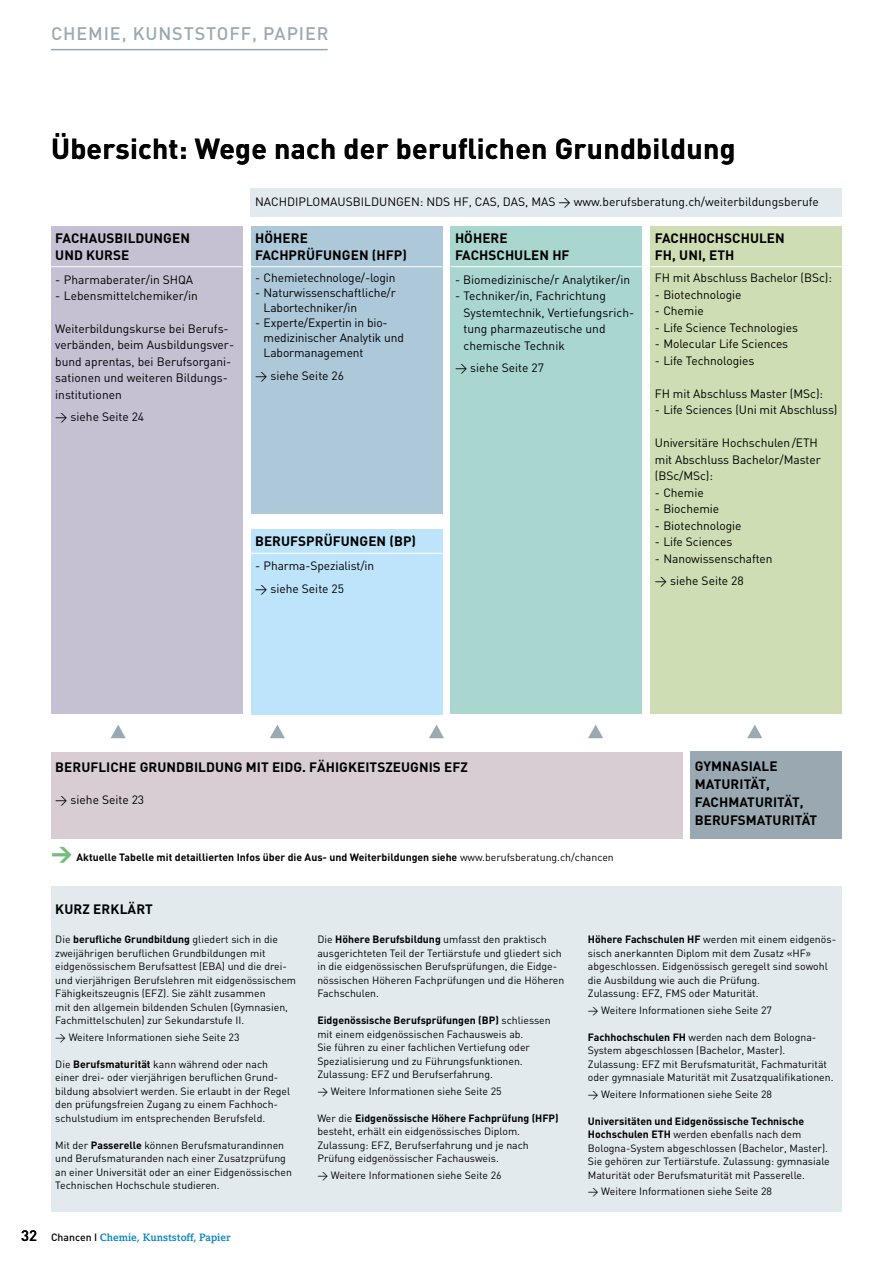
<style>
.page{position:relative;width:893px;height:1263px;background:#fff}
.page>*{position:absolute;margin:0;border:0;box-sizing:border-box;transform-origin:0 0}
.Titel_DIN_Bildungssc{font:700 28.5px "DIN";letter-spacing:.01em;color:#000}
.Rubriktitel{font:500 18px "DIN";letter-spacing:.05em;color:#9aa9b1}
.t1{font:500 15px "DIN";color:#000}
.t2{font:700 13.5px/18px "DIN";letter-spacing:.005em;color:#000}
.Randspalten_Infotext{font:12px/16.5px "DIN";letter-spacing:-.005em;color:#000}
.Aufzählung_Randspalt{font:12px/16.5px "DIN";color:#000}
.t3{font:10.5px/13.5px "DIN";color:#000}
.t4{font:700 10.5px "DIN";color:#000}
.t5{font:700 10.5px "Compatil Letter LT";color:#0080c0}
.s1{font-weight:900;font-size:21px;color:#73bd7b}
.s2{font-weight:400}
.s3{font-weight:700}
.s4{font-family:"DIN";font-weight:500;color:#000}
.s5{font-family:"Compatil Letter LT"}
</style>
<div class="page">
<div style="left:51px;top:887px;width:791px;height:325px;background:#e3eaed"></div>
<div style="left:251px;top:188px;width:591px;height:29px;background:#e3eaed"></div>
<div style="left:51px;top:753px;width:631px;height:86px;background:#d7cdd3"></div>
<div style="left:691px;top:752px;width:151px;height:87px;background:#9aa9b1"></div>
<div style="left:51px;top:226px;width:191px;height:488px;background:#c5c0d2"></div>
<hr style="left:51px;top:266px;width:191px;height:1px;background:#fff">
<div style="left:651px;top:226px;width:191px;height:488px;background:#ceddb3"></div>
<hr style="left:651px;top:266px;width:191px;height:1px;background:#fff">
<div style="left:251px;top:529px;width:191px;height:185px;background:#bde4fa"></div>
<hr style="left:251px;top:553px;width:191px;height:1px;background:#fff">
<svg style="left:111px;top:725px;width:15px;height:13px"></svg>
<svg style="left:270px;top:725px;width:15px;height:13px"></svg>
<svg style="left:429px;top:725px;width:15px;height:13px"></svg>
<svg style="left:588px;top:725px;width:15px;height:13px"></svg>
<svg style="left:747px;top:725px;width:15px;height:13px"></svg>
<div style="left:451px;top:226px;width:191px;height:488px;background:#a9d7d0"></div>
<hr style="left:451px;top:266px;width:191px;height:1px;background:#fff">
<div style="left:251px;top:226px;width:191px;height:287px;background:#adc9d9"></div>
<hr style="left:251px;top:266px;width:191px;height:1px;background:#fff">
<hr style="left:51px;top:49px;width:277px;height:1px;background:#9aa9b1">
<p class="Rubriktitel" style="left:51px;top:22px;width:279px">CHEMIE, KUNSTSTOFF, PAPIER</p>
<p class="Titel_DIN_Bildungssc" style="left:51px;top:131px;width:686px">Übersicht: Wege nach der beruflichen Grundbildung</p>
<p class="t2" style="left:55px;top:229px;width:136px">FACHAUSBILDUNGEN</p>
<p class="t2" style="left:55px;top:245px;width:76px">UND KURSE</p>
<p class="Randspalten_Infotext" style="left:55px;top:271px;width:140px">- Pharmaberater/in SHQA</p>
<p class="Randspalten_Infotext" style="left:55px;top:287px;width:144px">- Lebensmittelchemiker/in</p>
<p class="Randspalten_Infotext" style="left:55px;top:320px;width:180px">Weiterbildungskurse bei Berufs&shy;verbänden, beim Ausbildungsver&shy;bund aprentas, bei Berufsorgani&shy;sationen und weiteren Bildungs&shy;institutionen</p>
<p class="Randspalten_Infotext" style="left:55px;top:408px;width:90px">&gt; siehe Seite 24</p>
<p class="Randspalten_Infotext" style="left:255px;top:194px;width:565px">NACHDIPLOMAUSBILDUNGEN: NDS HF, CAS, DAS, MAS &gt; www.berufsberatung.ch/weiterbildungsberufe</p>
<p class="t2" style="left:255px;top:230px;width:153px;line-height:16.5px">HÖHERE<br>FACHPRÜFUNGEN (HFP)</p>
<p class="Randspalten_Infotext" style="left:255px;top:270px;width:142px">- Chemietechnologe/-login</p>
<p class="Randspalten_Infotext" style="left:264px;top:285px;width:134px;line-height:15px;text-indent:-9px">- Naturwissenschaftliche/r<br>Labortechniker/in</p>
<p class="Randspalten_Infotext" style="left:264px;top:315px;width:142px;line-height:15px;text-indent:-9px">- Experte/Expertin in bio&shy;medizinischer Analytik und<br>Labormanagement</p>
<p class="Randspalten_Infotext" style="left:255px;top:367px;width:90px">&gt; siehe Seite 26</p>
<p class="t2" style="left:255px;top:532px;width:162px">BERUFSPRÜFUNGEN (BP)</p>
<p class="Randspalten_Infotext" style="left:255px;top:558px;width:121px">- Pharma-Spezialist/in</p>
<p class="Randspalten_Infotext" style="left:255px;top:580px;width:90px">&gt; siehe Seite 25</p>
<p class="t2" style="left:455px;top:229px;width:54px">HÖHERE</p>
<p class="t2" style="left:455px;top:245px;width:116px">FACHSCHULEN HF</p>
<p class="Aufzählung_Randspalt" style="left:455px;top:271px;width:177px">- Biomedizinische/r Analytiker/in</p>
<p class="Aufzählung_Randspalt" style="left:463px;top:288px;width:172px;text-indent:-9px">- Techniker/in, Fachrichtung<br>Systemtechnik, Vertiefungsrich&shy;tung pharmazeutische und chemische Technik</p>
<p class="Randspalten_Infotext" style="left:455px;top:360px;width:90px">&gt; siehe Seite 27</p>
<p class="t2" style="left:655px;top:229px;width:131px">FACHHOCHSCHULEN</p>
<p class="t2" style="left:655px;top:245px;width:81px">FH, UNI, ETH</p>
<p class="Randspalten_Infotext" style="left:655px;top:270px;width:179px">FH mit Abschluss Bachelor (BSc):</p>
<p class="Randspalten_Infotext" style="left:655px;top:286px;width:88px">- Biotechnologie</p>
<p class="Randspalten_Infotext" style="left:655px;top:303px;width:50px">- Chemie</p>
<p class="Randspalten_Infotext" style="left:655px;top:319px;width:145px">- Life Science Technologies</p>
<p class="Randspalten_Infotext" style="left:655px;top:336px;width:135px">- Molecular Life Sciences</p>
<p class="Randspalten_Infotext" style="left:655px;top:352px;width:101px">- Life Technologies</p>
<p class="Randspalten_Infotext" style="left:655px;top:385px;width:170px">FH mit Abschluss Master (MSc):</p>
<p class="Randspalten_Infotext" style="left:655px;top:402px;width:184px">- Life Sciences (Uni mit Abschluss)</p>
<p class="Randspalten_Infotext" style="left:655px;top:435px;width:167px">Universitäre Hochschulen/ETH mit Abschluss Bachelor/Master (BSc/MSc):</p>
<p class="Randspalten_Infotext" style="left:655px;top:484px;width:50px">- Chemie</p>
<p class="Randspalten_Infotext" style="left:655px;top:501px;width:66px">- Biochemie</p>
<p class="Randspalten_Infotext" style="left:655px;top:517px;width:88px">- Biotechnologie</p>
<p class="Randspalten_Infotext" style="left:655px;top:534px;width:79px">- Life Sciences</p>
<p class="Randspalten_Infotext" style="left:655px;top:550px;width:119px">- Nanowissenschaften</p>
<p class="Randspalten_Infotext" style="left:655px;top:573px;width:90px">&gt; siehe Seite 28</p>
<p class="t1" style="left:21px;top:1226px;width:17px">32</p>
<p class="t2" style="left:55px;top:758px;width:414px">BERUFLICHE GRUNDBILDUNG MIT EIDG. FÄHIGKEITSZEUGNIS EFZ</p>
<p class="Randspalten_Infotext" style="left:55px;top:791px;width:90px">&gt; siehe Seite 23</p>
<p class="t4" style="left:51px;top:851px;width:564px"><span class="s1">&gt;</span> Aktuelle Tabelle mit detaillierten Infos über die Aus- und Weiterbildungen siehe <span class="s2">www.berufsberatung.ch/chancen</span></p>
<p class="t2" style="left:55px;top:899px;width:99px">KURZ ERKLÄRT</p>
<p class="t2" style="left:695px;top:757px;width:84px">GYMNASIALE<br>MATURITÄT,</p>
<p class="t2" style="left:695px;top:793px;width:110px">FACHMATURITÄT,</p>
<p class="t2" style="left:695px;top:811px;width:124px">BERUFSMATURITÄT</p>
<p class="t4" style="left:55px;top:932px;width:224px"><span class="s2">Die</span> berufliche Grundbildung <span class="s2">gliedert sich in die</span></p>
<p class="t3" style="left:55px;top:946px;width:242px">zweijährigen beruflichen Grundbildungen mit eidgenössischem Berufsattest (EBA) und die drei&shy;und vierjährigen Berufslehren mit eidgenössischem Fähigkeitszeugnis (EFZ). Sie zählt zusammen</p>
<p class="t3" style="left:55px;top:1000px;width:234px">mit den allgemein bildenden Schulen (Gymnasien,</p>
<p class="t3" style="left:55px;top:1013px;width:190px">Fachmittelschulen) zur Sekundarstufe II.</p>
<p class="t3" style="left:55px;top:1030px;width:186px">&gt; Weitere Informationen siehe Seite 23</p>
<p class="t3" style="left:55px;top:1057px;width:214px">Die <span class="s3">Berufsmaturität</span> kann während oder nach</p>
<p class="t3" style="left:55px;top:1070px;width:224px">einer drei- oder vierjährigen beruflichen Grund-</p>
<p class="t3" style="left:55px;top:1084px;width:236px">bildung absolviert werden. Sie erlaubt in der Regel den prüfungsfreien Zugang zu einem Fachhoch&shy;schulstudium im entsprechenden Berufsfeld.</p>
<p class="t3" style="left:55px;top:1138px;width:238px">Mit der <span class="s3">Passerelle</span> können Berufsmaturandinnen und Berufsmaturanden nach einer Zusatzprüfung an einer Universität oder an einer Eidgenössischen Technischen Hochschule studieren.</p>
<p class="t5" style="left:51px;top:1231px;width:181px"><span class="s4">Chancen I</span> Chemie, Kunststoff, Papier</p>
<p class="t3" style="left:317px;top:932px;width:248px">Die <span class="s3">Höhere Berufsbildung</span> umfasst den praktisch ausgerichteten Teil der Tertiärstufe und gliedert sich in die eidgenössischen Berufsprüfungen, die Eidge&shy;nössischen Höheren Fachprüfungen und die Höheren Fachschulen.</p>
<p class="t4" style="left:317px;top:1013px;width:235px">Eidgenössische Berufsprüfungen (BP) <span class="s2">schliessen</span></p>
<p class="t3" style="left:317px;top:1027px;width:214px">mit einem eidgenössischen Fachausweis ab.<br>Sie führen zu einer fachlichen Vertiefung oder Spezialisierung und zu Führungsfunktionen.<br>Zulassung: EFZ und Berufserfahrung.</p>
<p class="t3" style="left:317px;top:1084px;width:186px">&gt; Weitere Informationen siehe Seite 25</p>
<p class="t3" style="left:317px;top:1111px;width:243px">Wer die <span class="s3">Eidgenössische Höhere Fachprüfung (HFP) </span>besteht, erhält ein eidgenössisches Diplom.<br>Zulassung: EFZ, Berufserfahrung und je nach Prüfung eidgenössischer Fachausweis.</p>
<p class="t3" style="left:317px;top:1168px;width:186px">&gt; Weitere Informationen siehe Seite 26</p>
<p class="t3" style="left:588px;top:932px;width:250px"><span class="s3">Höhere Fachschulen HF</span> werden mit einem eidgenös&shy;sisch anerkannten Diplom mit dem Zusatz «HF<span class="s5">»</span></p>
<p class="t3" style="left:588px;top:959px;width:241px">abgeschlossen. Eidgenössisch geregelt sind sowohl</p>
<p class="t3" style="left:588px;top:973px;width:174px">die Ausbildung wie auch die Prüfung.<br>Zulassung: EFZ, FMS oder Maturität.</p>
<p class="t3" style="left:588px;top:1003px;width:186px">&gt; Weitere Informationen siehe Seite 27</p>
<p class="t3" style="left:588px;top:1030px;width:230px"><span class="s3">Fachhochschulen FH</span> werden nach dem Bologna-<br>System abgeschlossen (Bachelor, Master).</p>
<p class="t3" style="left:588px;top:1057px;width:247px">Zulassung: EFZ mit Berufsmaturität, Fachmaturität oder gymnasiale Maturität mit Zusatzqualifikationen.</p>
<p class="t3" style="left:588px;top:1087px;width:186px">&gt; Weitere Informationen siehe Seite 28</p>
<p class="t3" style="left:588px;top:1114px;width:243px"><span class="s3">Universitäten und Eidgenössische Technische Hochschulen ETH</span> werden ebenfalls nach dem Bologna-System abgeschlossen (Bachelor, Master).<br>Sie gehören zur Tertiärstufe. Zulassung: gymnasiale Maturität oder Berufsmaturität mit Passerelle.</p>
<p class="t3" style="left:588px;top:1184px;width:186px">&gt; Weitere Informationen siehe Seite 28</p>
</div>
